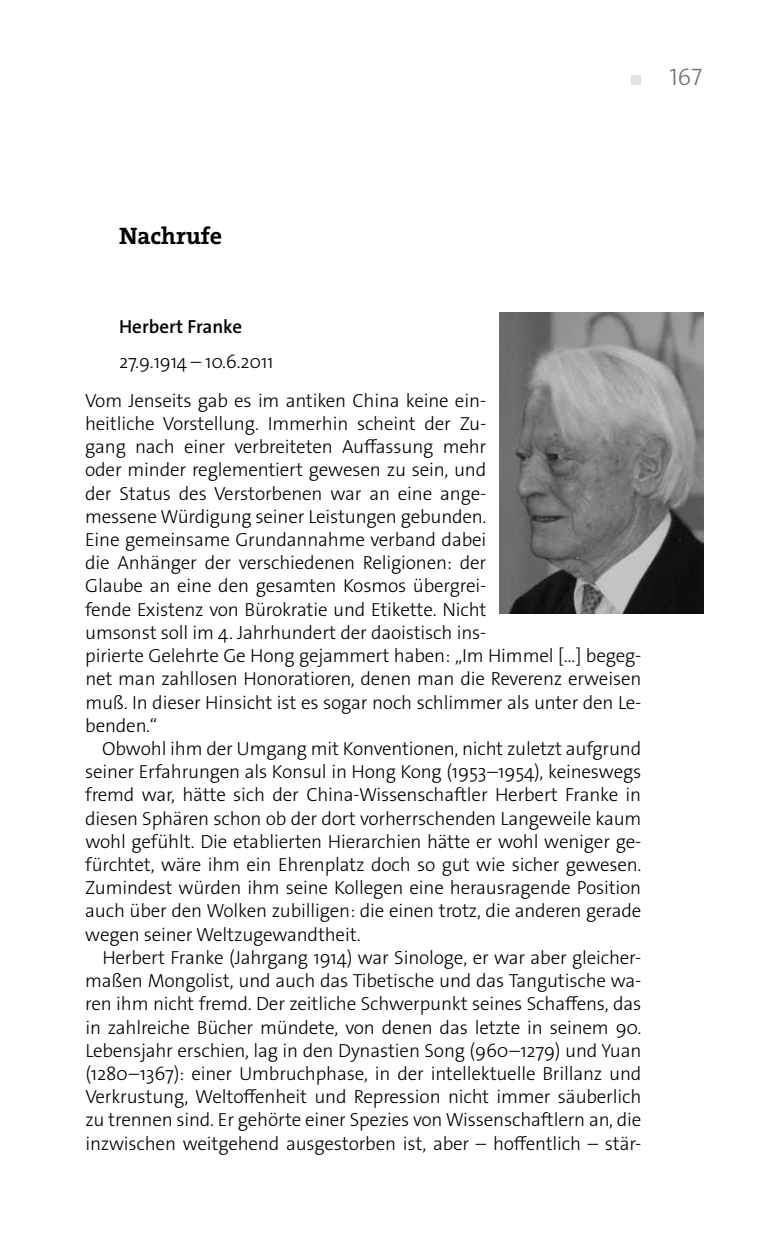
<style>
.page{position:relative;width:783px;height:1248px;background:#fff}
.page>*{position:absolute;margin:0;border:0;box-sizing:border-box;transform-origin:0 0}
.t1{font:24px "The Serif HP7 Bld";color:#000}
.t2{font:300 24px "The Sans Os F";color:#707172}
.t3{font:300 19px/23.2px "The Sans Os F";letter-spacing:-.01em;color:#000}
.t4{font:600 19px "The Sans Os F";color:#000}
</style>
<div class="page">
<div style="left:631px;top:75px;width:10px;height:10px;background:#e3e4e4"></div>
<img style="left:499px;top:312px;width:204px;height:301px">
<p class="t2" style="left:669px;top:62px;width:34px">167</p>
<p class="t1" style="left:119px;top:220px;width:105px">Nachrufe</p>
<p class="t4" style="left:119px;top:315px;width:124px">Herbert Franke</p>
<p class="t3" style="left:85px;top:342px;width:402px;line-height:38.8px;text-indent:34px">27.9.1914 – 10.6.2011<br>Vom Jenseits gab es im antiken China keine ein-</p>
<p class="t3" style="left:85px;top:412px;width:557px">heitliche Vorstellung. Immerhin scheint der Zu-<br>gang nach einer verbreiteten Auffassung mehr<br>oder minder reglementiert gewesen zu sein, und<br>der Status des Verstorbenen war an eine ange-<br>messene Würdigung seiner Leistungen gebunden.<br>Eine gemeinsame Grundannahme verband dabei<br>die Anhänger der verschiedenen Religionen: der<br>Glaube an eine den gesamten Kosmos übergrei-<br>fende Existenz von Bürokratie und Etikette. Nicht<br>umsonst soll im 4. Jahrhundert der daoistisch ins-<br>pirierte Gelehrte Ge Hong gejammert haben: „Im Himmel […] begeg&shy;net man zahllosen Honoratioren, denen man die Reverenz erweisen muß. In dieser Hinsicht ist es sogar noch schlimmer als unter den Le&shy;benden.“</p>
<p class="t3" style="left:85px;top:737px;width:557px;text-align:justify;text-indent:17px">Obwohl ihm der Umgang mit Konventionen, nicht zuletzt aufgrund seiner Erfahrungen als Konsul in Hong Kong (1953–1954), keineswegs fremd war, hätte sich der China-Wissenschaftler Herbert Franke in diesen Sphären schon ob der dort vorherrschenden Langeweile kaum wohl gefühlt. Die etablierten Hierarchien hätte er wohl weniger ge&shy;fürchtet, wäre ihm ein Ehrenplatz doch so gut wie sicher gewesen.<br>Zumindest würden ihm seine Kollegen eine herausragende Position auch über den Wolken zubilligen: die einen trotz, die anderen gerade wegen seiner Weltzugewandtheit.</p>
<p class="t3" style="left:85px;top:945px;width:557px;text-align:justify;text-indent:17px">Herbert Franke (Jahrgang 1914) war Sinologe, er war aber gleicher&shy;maßen Mongolist, und auch das Tibetische und das Tangutische wa&shy;ren ihm nicht fremd. Der zeitliche Schwerpunkt seines Schaffens, das in zahlreiche Bücher mündete, von denen das letzte in seinem 90.<br>Lebensjahr erschien, lag in den Dynastien Song (960–1279) und Yuan (1280–1367): einer Umbruchphase, in der intellektuelle Brillanz und Verkrustung, Weltoffenheit und Repression nicht immer säuberlich zu trennen sind. Er gehörte einer Spezies von Wissenschaftlern an, die inzwischen weitgehend ausgestorben ist, aber – hoffentlich – stär-</p>
</div>
